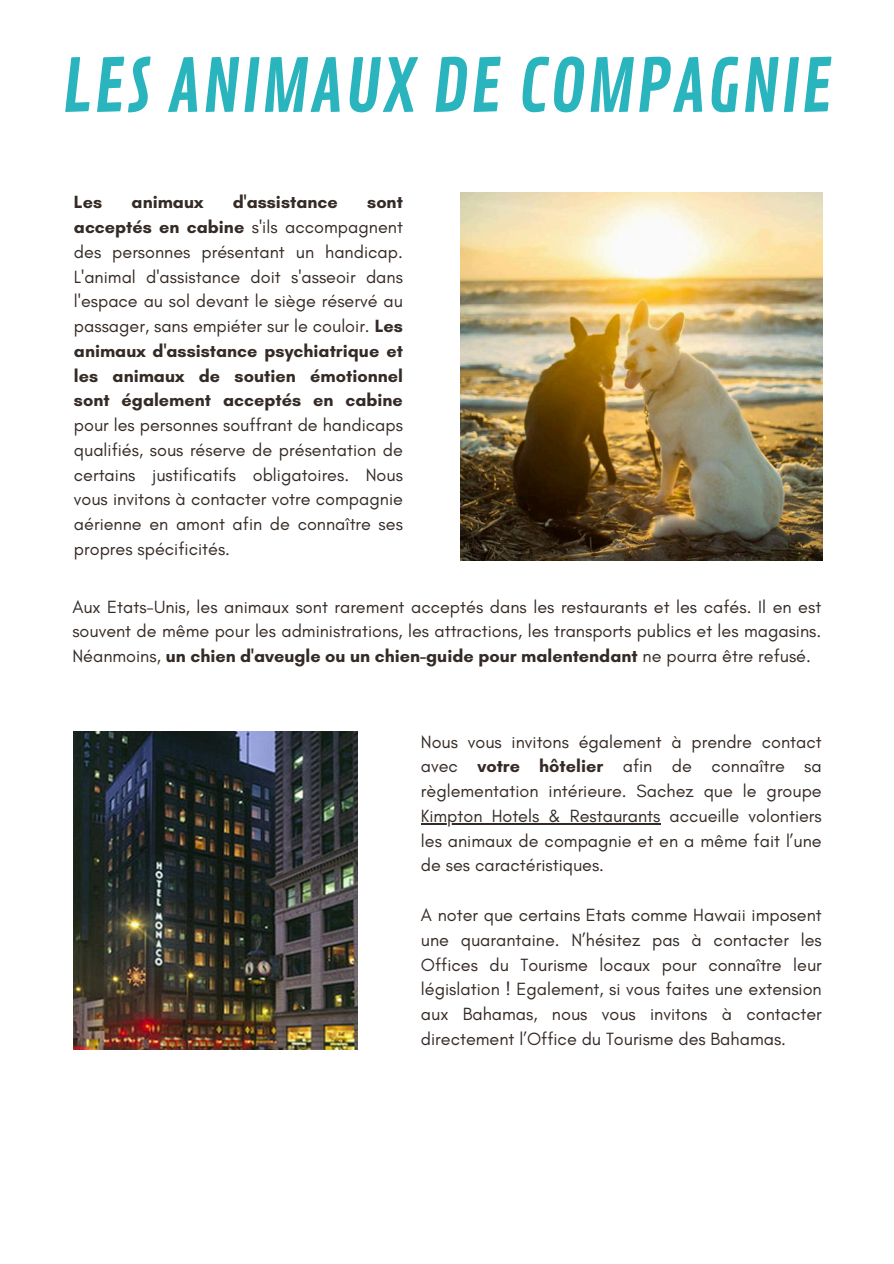
<style>
.page{position:relative;width:894px;height:1264px;background:#fff}
.page>*{position:absolute;margin:0;border:0;box-sizing:border-box;transform-origin:0 0}
.t1{font:72px "Contrail One";letter-spacing:.01em;color:#2ab4bd}
.t2{font:18px/24.8px "Glacial Indifference";color:#352b26;text-align:justify}
.t3{font:700 18px "Glacial Indifference";color:#352b26}
.s1{font-weight:700}
</style>
<div class="page">
<img style="left:460px;top:192px;width:361px;height:368px">
<hr style="left:421px;top:823px;width:239px;height:1px;background:#352b26">
<img style="left:74px;top:731px;width:283px;height:318px">
<h1 class="t1" style="left:61px;top:44px;width:772px">LES ANIMAUX DE COMPAGNIE</h1>
<p class="t3" style="left:74px;top:191px;width:30px">Les</p>
<p class="t3" style="left:132px;top:191px;width:73px">animaux</p>
<p class="t3" style="left:233px;top:191px;width:106px">d'assistance</p>
<p class="t2" style="left:74px;top:190px;width:330px;text-indent:293px"><span class="s1">sont acceptés en cabine</span> s'ils accompagnent des personnes présentant un handicap.<br>L'animal d'assistance doit s'asseoir dans l'espace au sol devant le siège réservé au passager, sans empiéter sur le couloir. <span class="s1">Les animaux d'assistance psychiatrique et les animaux de soutien émotionnel sont également acceptés en cabine</span></p>
<p class="t2" style="left:74px;top:413px;width:330px">pour les personnes souffrant de handicaps qualifiés, sous réserve de présentation de certains justificatifs obligatoires. Nous vous invitons à contacter votre compagnie aérienne en amont afin de connaître ses propres spécificités.</p>
<p class="t2" style="left:72px;top:594px;width:750px">Aux Etats-Unis, les animaux sont rarement acceptés dans les restaurants et les cafés. Il en est souvent de même pour les administrations, les attractions, les transports publics et les magasins.<br>Néanmoins, <span class="s1">un chien d'aveugle ou un chien-guide pour malentendant</span> ne pourra être refusé.</p>
<p class="t2" style="left:421px;top:729px;width:402px">Nous vous invitons également à prendre contact avec <span class="s1">votre hôtelier</span> afin de connaître sa règlementation intérieure. Sachez que le groupe Kimpton Hotels &amp; Restaurants accueille volontiers les animaux de compagnie et en a même fait l’une de ses caractéristiques.</p>
<p class="t2" style="left:421px;top:902px;width:402px">A noter que certains Etats comme Hawaii imposent une quarantaine. N’hésitez pas à contacter les Offices du Tourisme locaux pour connaître leur législation ! Egalement, si vous faites une extension aux Bahamas, nous vous invitons à contacter directement l’Office du Tourisme des Bahamas.</p>
</div>
